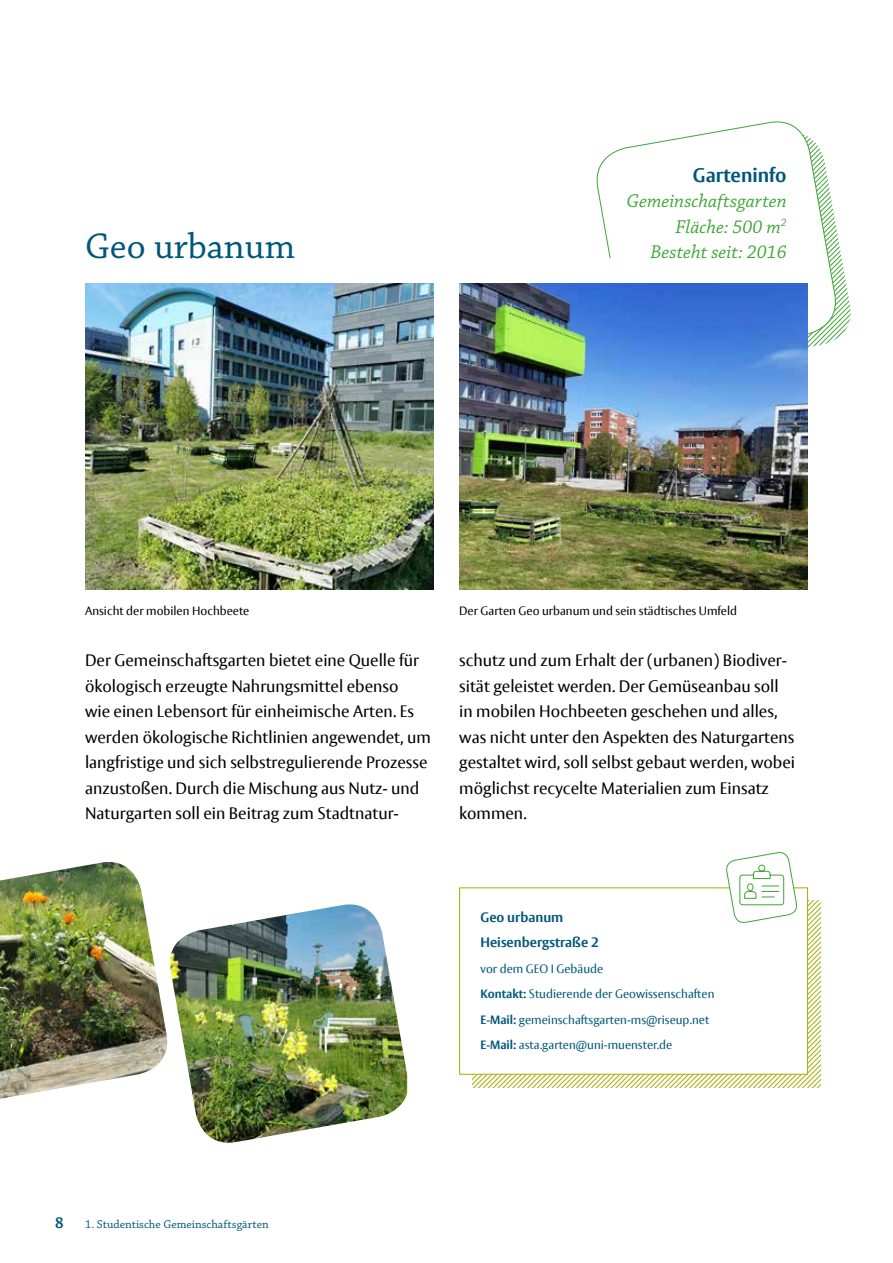
<style>
.page{position:relative;width:893px;height:1263px;background:#fff}
.page>*{position:absolute;margin:0;border:0;box-sizing:border-box;transform-origin:0 0}
.Headline_2{font:37.5px "Chaparral Pro";color:#00577a}
.Daten{font:italic 19.5px "Chaparral Pro";color:#3ea635}
.Daten_Headline{font:700 19.5px "Vesta Pro";color:#00577a}
.Beschreibung{font:16.5px/25.5px "Vesta Pro";color:#000}
.t1{font:700 15px "Vesta Pro";color:#00577a}
.Adresse{font:700 13.5px "Vesta Pro";color:#00577a}
.Kontakt{font:12px "Vesta Pro";color:#00577a}
.t2{font:12px "Vesta Pro";color:#000}
.t3{font:12px "Chaparral Pro";color:#00577a}
.s1{font-weight:700}
</style>
<div class="page">
<div style="left:459px;top:887px;width:349px;height:187px;background:#fff;border:1px solid #a5ad00"></div>
<svg style="left:473px;top:852px;width:348px;height:235px"></svg>
<svg style="left:841px;top:255px;width:10px;height:80px"></svg>
<svg style="left:596px;top:121px;width:245px;height:227px"></svg>
<div style="left:459px;top:258px;width:349px;height:26px;background:#fff"></div>
<img style="left:85px;top:284px;width:349px;height:306px">
<img style="left:459px;top:284px;width:349px;height:306px">
<img style="left:173px;top:904px;width:234px;height:239px">
<img style="left:0;top:862px;width:173px;height:237px">
<p class="Headline_2" style="left:85px;top:225px;width:212px">Geo urbanum</p>
<p class="Daten_Headline" style="left:693px;top:163px;width:95px">Garteninfo</p>
<p class="Daten" style="left:626px;top:190px;width:162px">Gemeinschaftsgarten</p>
<p class="Daten" style="left:675px;top:216px;width:113px">Fläche: 500 m<sup>2</sup></p>
<p class="Daten" style="left:650px;top:241px;width:138px">Besteht seit: 2016</p>
<p class="t2" style="left:85px;top:604px;width:166px">Ansicht der mobilen Hochbeete</p>
<p class="t2" style="left:459px;top:604px;width:279px">Der Garten Geo urbanum und sein städtisches Umfeld</p>
<p class="Beschreibung" style="left:85px;top:648px;width:347px">Der Gemeinschaftsgarten bietet eine Quelle für ökologisch erzeugte Nahrungsmittel ebenso<br>wie einen Lebensort für einheimische Arten. Es werden ökologische Richtlinien angewendet, um langfristige und sich selbstregulierende Prozesse anzustoßen. Durch die Mischung aus Nutz- und Naturgarten soll ein Beitrag zum Stadtnatur-</p>
<p class="Beschreibung" style="left:459px;top:648px;width:337px">schutz und zum Erhalt der (urbanen) Biodiver&shy;sität geleistet werden. Der Gemüseanbau soll in mobilen Hochbeeten geschehen und alles, was nicht unter den Aspekten des Naturgartens gestaltet wird, soll selbst gebaut werden, wobei möglichst recycelte Materialien zum Einsatz kommen.</p>
<p class="t1" style="left:55px;top:1213px;width:10px">8</p>
<p class="t3" style="left:85px;top:1217px;width:185px">1. Studentische Gemeinschaftsgärten</p>
<p class="Adresse" style="left:480px;top:908px;width:84px">Geo urbanum</p>
<p class="Adresse" style="left:480px;top:934px;width:120px">Heisenbergstraße 2</p>
<p class="Kontakt" style="left:480px;top:961px;width:124px">vor dem GEO I Gebäude</p>
<p class="Kontakt" style="left:480px;top:986px;width:235px"><span class="s1">Kontakt:</span> Studierende der Geowissenschaften</p>
<p class="Kontakt" style="left:480px;top:1012px;width:230px"><span class="s1">E-Mail:</span> gemeinschaftsgarten-ms@riseup.net</p>
<p class="Kontakt" style="left:480px;top:1038px;width:193px"><span class="s1">E-Mail:</span> asta.garten@uni-muenster.de</p>
</div>
